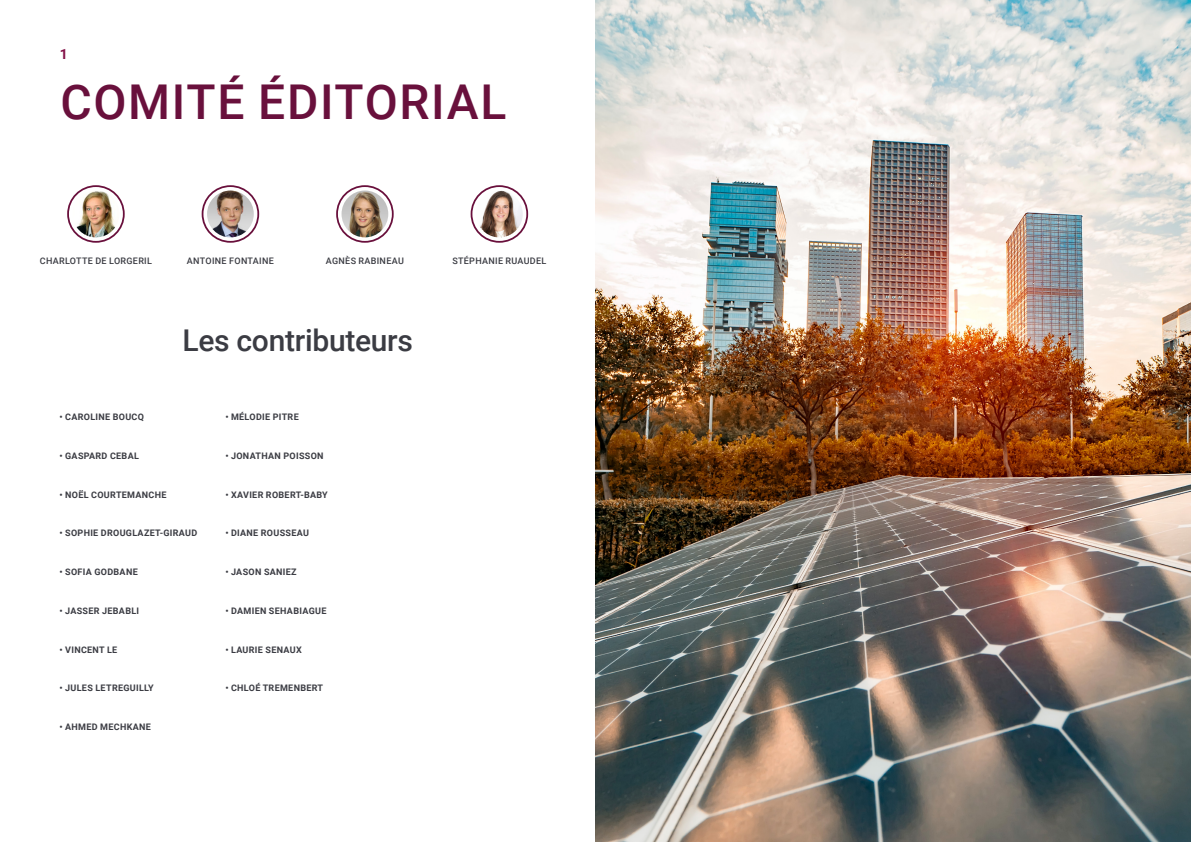
<style>
.page{position:relative;width:1191px;height:842px;background:#fff}
.page>*{position:absolute;margin:0;border:0;box-sizing:border-box;transform-origin:0 0}
.t1{font:500 48px "Roboto";letter-spacing:.035em;color:#69103c}
.t2{font:500 30px "Roboto";letter-spacing:-.01em;color:#3b3c43}
.t3{font:700 14px "Roboto";color:#831147}
.t4{font:700 9px "Roboto";letter-spacing:.035em;color:#3b3c43}
.t5{font:500 9px "Roboto";letter-spacing:.035em;color:#3b3c43}
</style>
<div class="page">
<div style="left:67px;top:185px;width:58px;height:58px;border:2px solid #69103c;border-radius:50%"></div>
<img style="left:73px;top:191px;width:46px;height:46px;border-radius:23px">
<div style="left:202px;top:185px;width:57px;height:58px;border:2px solid #69103c;border-radius:50%"></div>
<img style="left:207px;top:191px;width:47px;height:46px;border-radius:23px">
<div style="left:336px;top:185px;width:58px;height:58px;border:2px solid #69103c;border-radius:50%"></div>
<div style="left:470px;top:185px;width:58px;height:58px;border:2px solid #69103c;border-radius:50%"></div>
<img style="left:341px;top:191px;width:47px;height:46px;border-radius:23px">
<img style="left:476px;top:191px;width:47px;height:46px">
<img style="left:595px;top:0;width:596px;height:842px">
<h3 class="t3" style="left:60px;top:44px;width:10px">1</h3>
<h1 class="t1" style="left:60px;top:68px;width:448px">COMITÉ ÉDITORIAL</h1>
<p class="t5" style="left:40px;top:254px;width:114px">CHARLOTTE DE LORGERIL</p>
<p class="t5" style="left:187px;top:254px;width:88px">ANTOINE FONTAINE</p>
<p class="t5" style="left:326px;top:254px;width:79px">AGNÈS RABINEAU</p>
<p class="t5" style="left:452px;top:254px;width:96px">STÉPHANIE RUAUDEL</p>
<h2 class="t2" style="left:182px;top:319px;width:232px">Les contributeurs</h2>
<p class="t4" style="left:60px;top:411px;width:86px">• CAROLINE BOUCQ</p>
<p class="t4" style="left:60px;top:450px;width:81px">• GASPARD CEBAL</p>
<p class="t4" style="left:60px;top:488px;width:108px">• NOËL COURTEMANCHE</p>
<p class="t4" style="left:60px;top:527px;width:139px">• SOPHIE DROUGLAZET-GIRAUD</p>
<p class="t4" style="left:60px;top:566px;width:80px">• SOFIA GODBANE</p>
<p class="t4" style="left:60px;top:604px;width:81px">• JASSER JEBABLI</p>
<p class="t4" style="left:60px;top:643px;width:59px">• VINCENT LE</p>
<p class="t4" style="left:60px;top:682px;width:96px">• JULES LETREGUILLY</p>
<p class="t4" style="left:60px;top:720px;width:93px">• AHMED MECHKANE</p>
<p class="t4" style="left:225px;top:411px;width:75px">• MÉLODIE PITRE</p>
<p class="t4" style="left:225px;top:450px;width:100px">• JONATHAN POISSON</p>
<p class="t4" style="left:225px;top:488px;width:104px">• XAVIER ROBERT-BABY</p>
<p class="t4" style="left:225px;top:527px;width:85px">• DIANE ROUSSEAU</p>
<p class="t4" style="left:225px;top:566px;width:73px">• JASON SANIEZ</p>
<p class="t4" style="left:225px;top:604px;width:102px">• DAMIEN SEHABIAGUE</p>
<p class="t4" style="left:225px;top:643px;width:78px">• LAURIE SENAUX</p>
<p class="t4" style="left:225px;top:682px;width:99px">• CHLOÉ TREMENBERT</p>
</div>
